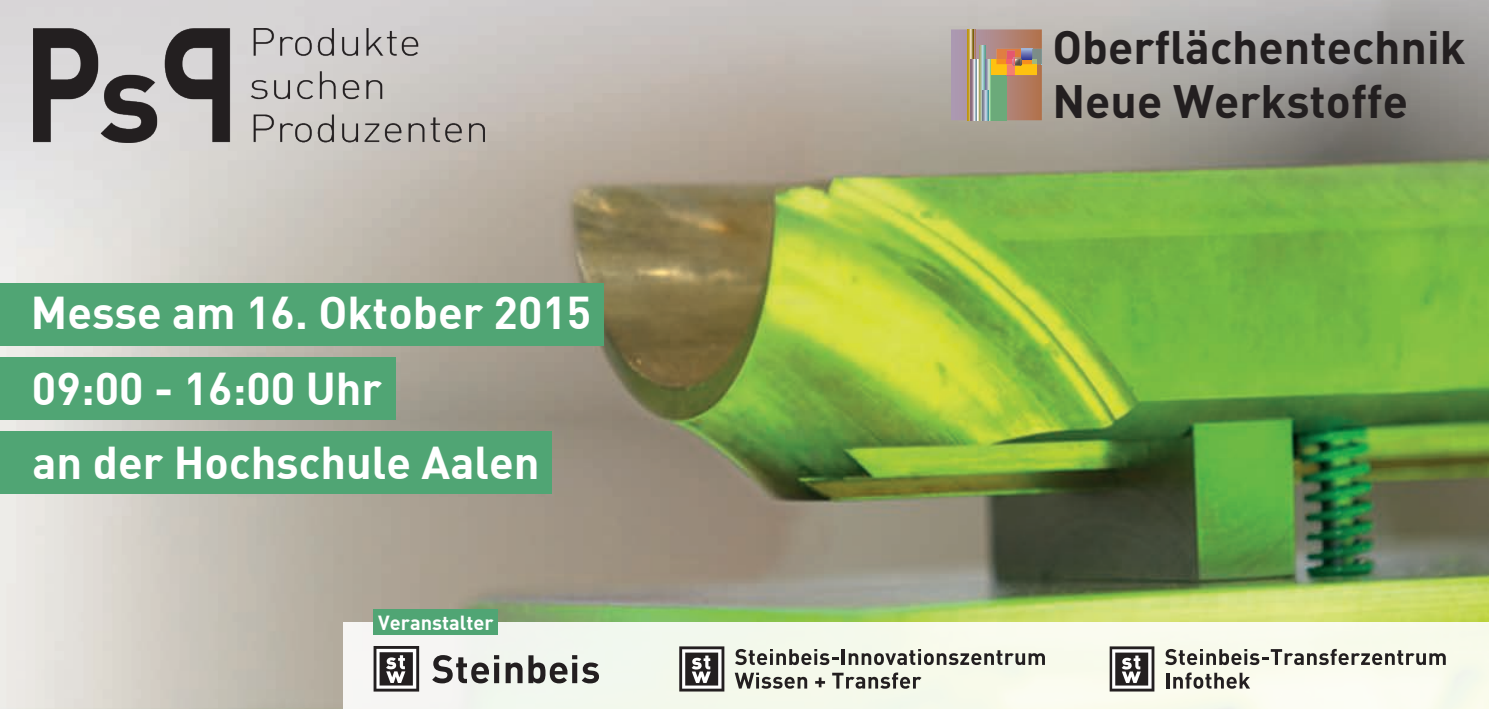
<style>
.page{position:relative;width:1489px;height:709px;background:#fff}
.page>*{position:absolute;margin:0;border:0;box-sizing:border-box;transform-origin:0 0}
.t1{font:46.25px/53.8px "DIN Bold";color:#231f20}
.t2{font:45px "DIN Bold";color:#fff}
.t3{font:20px "DIN Bold";color:#fff}
</style>
<div class="page">
<img style="left:0;top:0;width:1488px;height:709px">
<img style="left:34px;top:28px;width:450px;height:115px">
<svg style="left:950px;top:29px;width:91px;height:91px;background:#ad957e"></svg>
<div style="left:0;top:283px;width:603px;height:63px;background:#50a574"></div>
<div style="left:0;top:357px;width:395px;height:63px;background:#50a574"></div>
<div style="left:343px;top:622px;width:1145px;height:87px;background:#f7f9ee"></div>
<svg style="left:679px;top:646px;width:45px;height:45px;background:#757373"></svg>
<svg style="left:735px;top:649px;width:103px;height:16px"></svg>
<hr style="left:841px;top:649px;width:4px;height:16px;background:#231f20">
<svg style="left:848px;top:649px;width:196px;height:16px"></svg>
<svg style="left:734px;top:672px;width:73px;height:16px"></svg>
<svg style="left:815px;top:677px;width:10px;height:10px"></svg>
<svg style="left:832px;top:672px;width:89px;height:16px"></svg>
<svg style="left:1109px;top:646px;width:45px;height:45px;background:#777475"></svg>
<svg style="left:1165px;top:649px;width:280px;height:16px"></svg>
<hr style="left:1166px;top:672px;width:3px;height:16px;background:#231f20">
<svg style="left:1173px;top:672px;width:76px;height:16px"></svg>
<svg style="left:432px;top:655px;width:67px;height:28px"></svg>
<svg style="left:505px;top:662px;width:17px;height:21px"></svg>
<svg style="left:528px;top:655px;width:71px;height:28px"></svg>
<svg style="left:373px;top:646px;width:46px;height:45px;background:#747272"></svg>
<div style="left:373px;top:609px;width:124px;height:26px;background:#50a574"></div>
<div style="left:0;top:431px;width:551px;height:63px;background:#50a574"></div>
<p class="t2" style="left:31px;top:283px;width:562px">Messe am 16. Oktober 2015</p>
<p class="t2" style="left:32px;top:359px;width:351px">09:00 - 16:00 Uhr</p>
<p class="t2" style="left:33px;top:433px;width:508px">an der Hochschule Aalen</p>
<p class="t3" style="left:378px;top:609px;width:117px">Veranstalter</p>
<p class="t1" style="left:1052px;top:19px;width:414px">Oberflächentechnik<br>Neue Werkstoffe</p>
</div>
